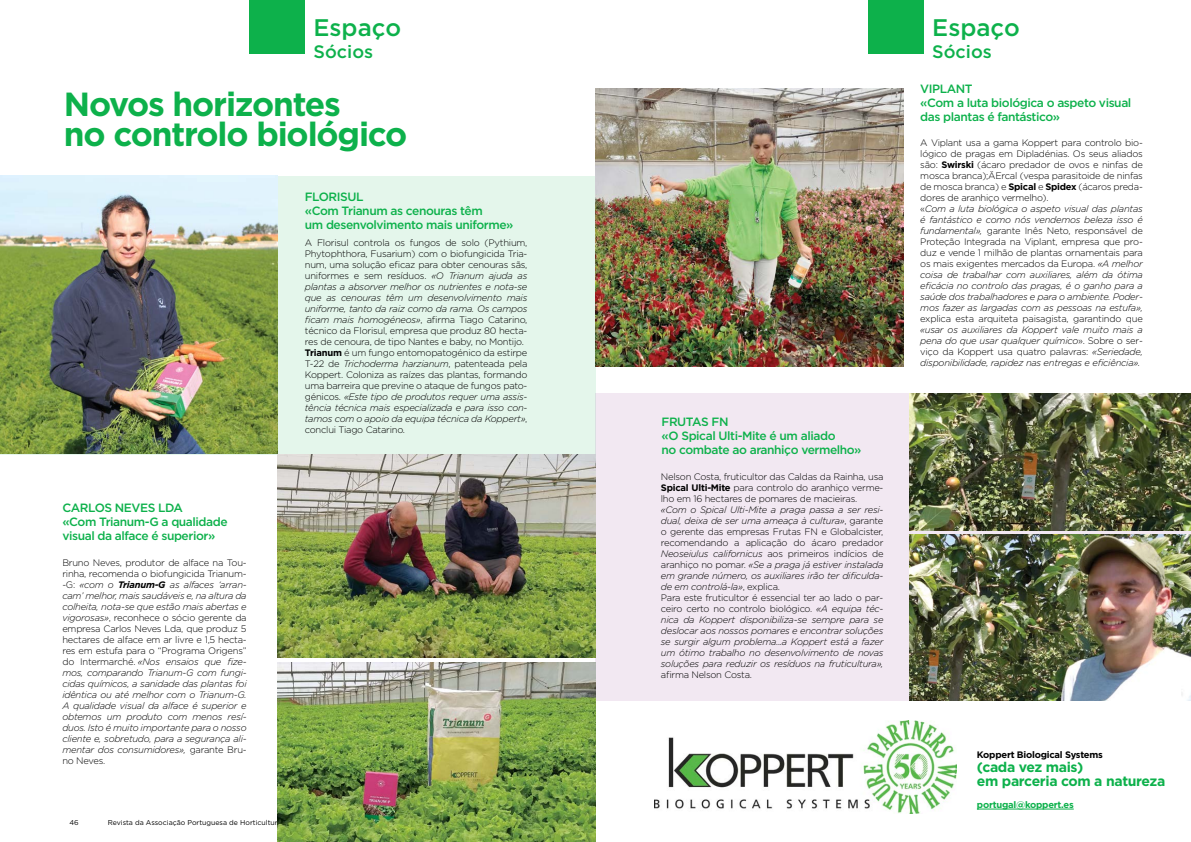
<style>
.page{position:relative;width:1191px;height:842px;background:#fff}
.page>*{position:absolute;margin:0;border:0;box-sizing:border-box;transform-origin:0 0}
.t1{font:700 33.4px/30.6px "Gotham HTF";letter-spacing:-.035em;color:#0db14b}
.t2{font:500 24px "Gotham HTF";color:#0db14b}
.t3{font:500 18px "Gotham HTF";color:#0db14b}
.t4{font:700 14px/14px "Gotham HTF";letter-spacing:-.025em;color:#0db14b}
.t5{font:500 12px/14px "Gotham HTF";letter-spacing:-.035em;color:#0db14b}
.t6{font:300 9.4px/11px "Gotham HTF";letter-spacing:-.025em;color:#000}
.t7{font:italic 300 9.4px/11px "Gotham HTF";letter-spacing:-.025em;color:#000;text-align:justify}
.t8{font:700 9.4px "Gotham HTF";letter-spacing:-.025em;color:#000}
.t9{font:700 9.4px "Gotham HTF";letter-spacing:-.025em;color:#0db14b}
.t10{font:7px "Gotham HTF";color:#000}
.s1{font-style:italic}
.s2{font-weight:700}
.s3{font-style:normal}
</style>
<div class="page">
<div style="left:0;top:176px;width:595px;height:278px;background:#e4f6eb"></div>
<div style="left:595px;top:393px;width:596px;height:308px;background:#f2e8f2"></div>
<div style="left:868px;top:0;width:55px;height:54px;background:#0db14b"></div>
<div style="left:249px;top:0;width:56px;height:54px;background:#0db14b"></div>
<img style="left:0;top:176px;width:277px;height:278px">
<img style="left:277px;top:662px;width:318px;height:180px">
<img style="left:277px;top:454px;width:318px;height:204px">
<img style="left:595px;top:88px;width:308px;height:279px">
<img style="left:909px;top:393px;width:282px;height:137px">
<img style="left:909px;top:534px;width:282px;height:167px">
<img style="left:655px;top:720px;width:301px;height:93px">
<hr style="left:977px;top:809px;width:96px;height:1px;background:#0db14b">
<h2 class="t2" style="left:313px;top:14px;width:89px">Espaço</h2>
<h3 class="t3" style="left:313px;top:41px;width:61px">Sócios</h3>
<h1 class="t1" style="left:64px;top:88px;width:345px">Novos horizontes<br>no controlo biológico</h1>
<p class="t5" style="left:305px;top:189px;width:210px">FLORISUL<br>«Com Trianum as cenouras têm<br>um desenvolvimento mais uniforme»</p>
<p class="t6" style="left:305px;top:237px;width:224px">A Florisul controla os fungos de solo (Pythium, Phytophthora, Fusarium) com o biofungicida Tria&shy;num, uma solução eficaz para obter cenouras sãs, uniformes e sem resíduos. <span class="s1">«O Trianum ajuda as plantas a absorver melhor os nutrientes e nota-se que as cenouras têm um desenvolvimento mais uniforme, tanto da raiz como da rama. Os campos ficam mais homogéneos»</span>, afirma Tiago Catarino, técnico da Florisul, empresa que produz 80 hecta&shy;res de cenoura, de tipo Nantes e baby, no Montijo.<br><span class="s2">Trianum</span> é um fungo entomopatogénico da estirpe T-22 de <span class="s1">Trichoderma harzianum</span>, patenteada pela Koppert. Coloniza as raízes das plantas, formando uma barreira que previne o ataque de fungos pato&shy;génicos. <span class="s1">«Este tipo de produtos requer uma assis&shy;tência técnica mais especializada e para isso con&shy;tamos com o apoio da equipa técnica da Koppert»</span>, conclui Tiago Catarino.</p>
<p class="t5" style="left:62px;top:500px;width:167px">CARLOS NEVES LDA<br>«Com Trianum-G a qualidade visual da alface é superior»</p>
<p class="t7" style="left:62px;top:558px;width:186px"><span class="s3">Bruno Neves, produtor de alface na Tou&shy;rinha, recomenda o biofungicida Trianum--G:</span> «com o <span class="s2">Trianum-G</span> as alfaces ‘arran&shy;cam’ melhor, mais saudáveis e, na altura da colheita, nota-se que estão mais abertas e vigorosas»<span class="s3">, reconhece o sócio gerente da empresa Carlos Neves Lda, que produz 5 hectares de alface em ar livre e 1,5 hecta&shy;res em estufa para o “Programa Origens” do Intermarché.</span> «Nos ensaios que fize&shy;mos, comparando Trianum-G com fungi&shy;cidas químicos, a sanidade das plantas foi idêntica ou até melhor com o Trianum-G.<br>A qualidade visual da alface é superior e obtemos um produto com menos resí&shy;duos. Isto é muito importante para o nosso cliente e, sobretudo, para a segurança ali&shy;mentar dos consumidores», <span class="s3">garante Bru&shy;no Neves.</span></p>
<p class="t10" style="left:69px;top:819px;width:11px">46</p>
<p class="t10" style="left:108px;top:819px;width:175px">Revista da Associação Portuguesa de Horticultura</p>
<p class="t5" style="left:661px;top:414px;width:201px">FRUTAS FN<br>«O Spical Ulti-Mite é um aliado<br>no combate ao aranhiço vermelho»</p>
<p class="t6" style="left:661px;top:471px;width:224px;text-align:justify">Nelson Costa, fruticultor das Caldas da Rainha, usa <span class="s2">Spical Ulti-Mite</span> para controlo do aranhiço verme&shy;lho em 16 hectares de pomares de macieiras.</p>
<p class="t7" style="left:661px;top:504px;width:224px;text-align:left">«Com o Spical Ulti-Mite a praga passa a ser resi&shy;dual, deixa de ser uma ameaça à cultura»<span class="s3">, garante o gerente das empresas Frutas FN e Globalcister, recomendando a aplicação do ácaro predador </span>Neoseiulus californicus <span class="s3">aos primeiros indícios de aranhiço no pomar.</span> «Se a praga já estiver instalada em grande número, os auxiliares irão ter dificulda&shy;de em controlá-la»<span class="s3">, explica.<br>Para este fruticultor é essencial ter ao lado o par&shy;ceiro certo no controlo biológico.</span> «A equipa téc&shy;nica da Koppert disponibiliza-se sempre para se deslocar aos nossos pomares e encontrar soluções se surgir algum problema...a Koppert está a fazer um ótimo trabalho no desenvolvimento de novas soluções para reduzir os resíduos na fruticultura»,</p>
<p class="t6" style="left:661px;top:669px;width:93px">afirma Nelson Costa.</p>
<h2 class="t2" style="left:932px;top:14px;width:89px">Espaço</h2>
<h3 class="t3" style="left:932px;top:41px;width:61px">Sócios</h3>
<p class="t5" style="left:920px;top:81px;width:213px">VIPLANT<br>«Com a luta biológica o aspeto visual das plantas é fantástico»</p>
<p class="t6" style="left:920px;top:137px;width:224px">A Viplant usa a gama Koppert para controlo bio&shy;lógico de pragas em Dipladénias. Os seus aliados são: <span class="s2">Swirski</span> (ácaro predador de ovos e ninfas de mosca branca);ÄErcal (vespa parasitoide de ninfas de mosca branca) e <span class="s2">Spical</span> e <span class="s2">Spidex</span> (ácaros preda&shy;dores de aranhiço vermelho).<br>«<span class="s1">Com a luta biológica o aspeto visual das plantas é fantástico e como nós vendemos beleza isso é fundamental»,</span> garante Inês Neto, responsável de Proteção Integrada na Viplant, empresa que pro&shy;duz e vende 1 milhão de plantas ornamentais para os mais exigentes mercados da Europa. <span class="s1">«A melhor coisa de trabalhar com auxiliares, além da ótima eficácia no controlo das pragas, é o ganho para a saúde dos trabalhadores e para o ambiente. Poder&shy;mos fazer as largadas com as pessoas na estufa»,</span></p>
<p class="t6" style="left:920px;top:313px;width:224px">explica esta arquiteta paisagista, garantindo que</p>
<p class="t7" style="left:920px;top:324px;width:224px">«usar os auxiliares da Koppert vale muito mais a pena do que usar qualquer químico<span class="s3">». Sobre o ser&shy;viço da Koppert usa quatro palavras:</span> «Seriedade, disponibilidade, rapidez nas entregas e eficiência».</p>
<p class="t8" style="left:977px;top:749px;width:127px">Koppert Biological Systems</p>
<h3 class="t4" style="left:977px;top:759px;width:190px">(cada vez mais)<br>em parceria com a natureza</h3>
<p class="t9" style="left:977px;top:799px;width:98px">portugal@koppert.es</p>
</div>
